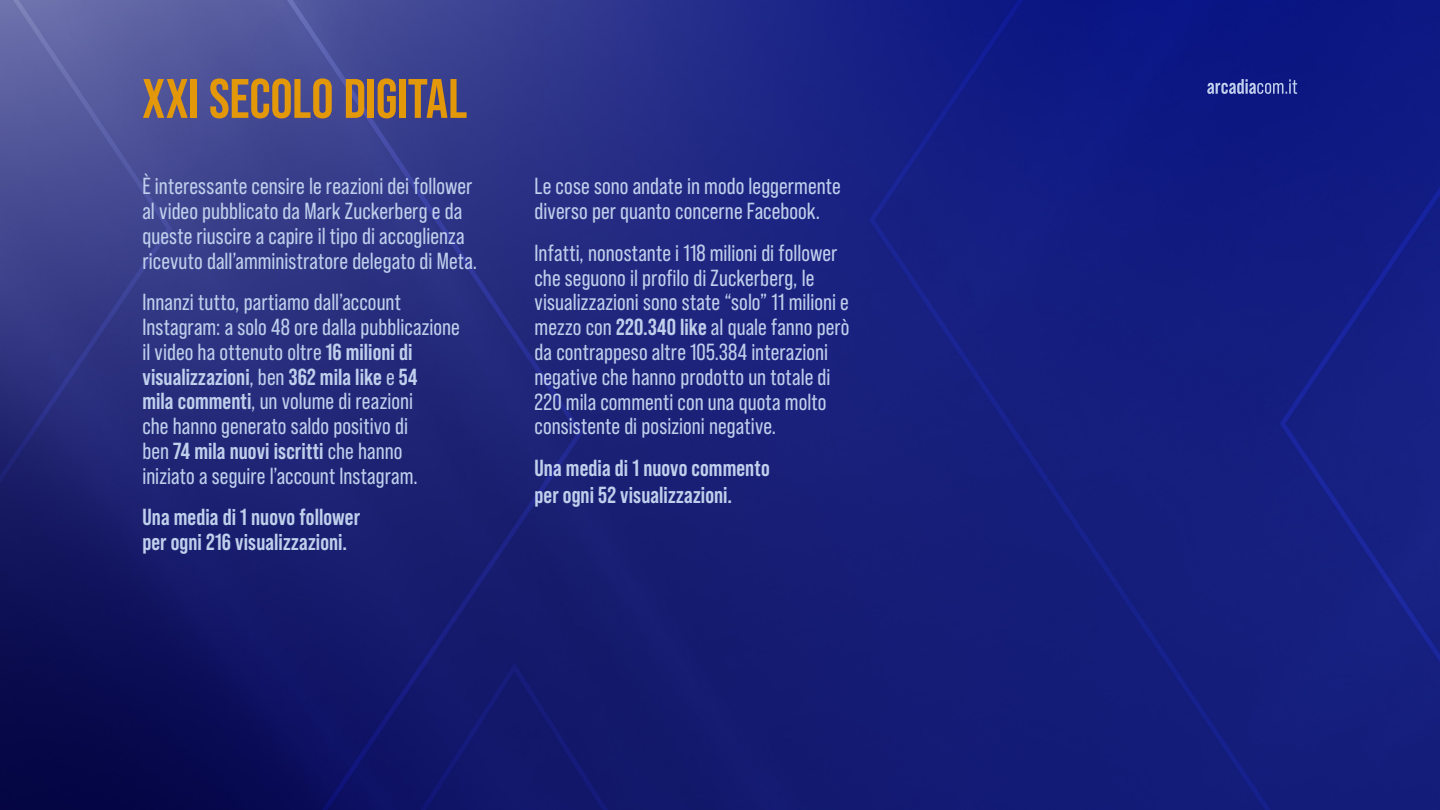
<style>
.page{position:relative;width:1440px;height:810px;background:#fff}
.page>*{position:absolute;margin:0;border:0;box-sizing:border-box;transform-origin:0 0}
.t1{font:700 55.5px "Bebas Neue Pro";color:#e3980a}
.t2{font:23.25px/24.8px "Bebas Neue Pro";letter-spacing:.005em;color:#bfcfec}
.t3{font:700 23.25px/24.8px "Bebas Neue Pro";letter-spacing:.005em;color:#bfcfec}
.s1{font-weight:700}
</style>
<div class="page">
<img style="left:0;top:0;width:1440px;height:810px">
<svg style="left:1207px;top:79px;width:90px;height:15px"></svg>
<h1 class="t1" style="left:142px;top:67px;width:326px">XXI SECOLO DIGITAL</h1>
<p class="t2" style="left:142px;top:174px;width:336px">È interessante censire le reazioni dei follower al video pubblicato da Mark Zuckerberg e da queste riuscire a capire il tipo di accoglienza ricevuto dall’amministratore delegato di Meta.</p>
<p class="t2" style="left:142px;top:290px;width:319px">Innanzi tutto, partiamo dall’account Instagram: a solo 48 ore dalla pubblicazione il video ha ottenuto oltre <span class="s1">16 milioni di visualizzazioni</span>, ben <span class="s1">362 mila like</span> e <span class="s1">54<br>mila commenti</span>, un volume di reazioni<br>che hanno generato saldo positivo di<br>ben <span class="s1">74 mila nuovi iscritti</span> che hanno iniziato a seguire l’account Instagram.</p>
<p class="t3" style="left:142px;top:505px;width:219px">Una media di 1 nuovo follower per ogni 216 visualizzazioni.</p>
<p class="t2" style="left:535px;top:174px;width:308px">Le cose sono andate in modo leggermente diverso per quanto concerne Facebook.</p>
<p class="t2" style="left:535px;top:240px;width:316px">Infatti, nonostante i 118 milioni di follower che seguono il profilo di Zuckerberg, le visualizzazioni sono state “solo” 11 milioni e mezzo con <span class="s1">220.340 like</span> al quale fanno però da contrappeso altre 105.384 interazioni negative che hanno prodotto un totale di 220 mila commenti con una quota molto consistente di posizioni negative.</p>
<p class="t3" style="left:535px;top:454px;width:237px;line-height:27px">Una media di 1 nuovo commento per ogni 52 visualizzazioni.</p>
</div>
